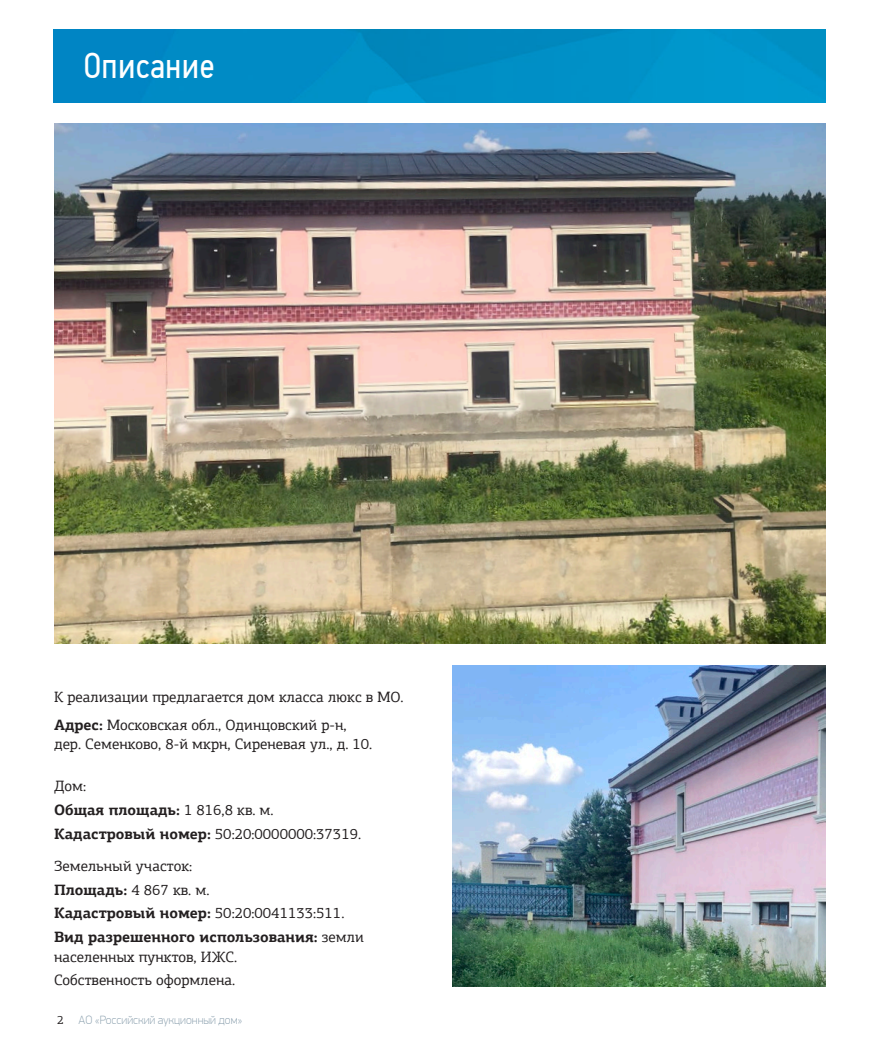
<style>
.page{position:relative;width:893px;height:1063px;background:#fff}
.page>*{position:absolute;margin:0;border:0;box-sizing:border-box;transform-origin:0 0}
.text_basic{font:36px "PF Din Text Cond Pro";letter-spacing:.015em;color:#fff}
.Sidebar_Right_Text{font:15px/19.5px "PF Agora Slab Pro";color:#231f20}
.Sidebar_Right_Text-2{font:700 15px/19.5px "PF Agora Slab Pro";color:#231f20}
.t1{font:100 12px "PF Din Display Pro";color:#8ca1af}
.s1{font-weight:700}
.s2{font-weight:400}
.s3{font-family:"PF Agora Slab Pro";font-weight:400;color:#231f20}
</style>
<div class="page">
<img style="left:54px;top:30px;width:772px;height:72px">
<img style="left:54px;top:123px;width:772px;height:521px">
<img style="left:453px;top:665px;width:372px;height:321px">
<p class="text_basic" style="left:84px;top:44px;width:132px">Описание</p>
<p class="Sidebar_Right_Text" style="left:54px;top:687px;width:351px">К реализации предлагается дом класса люкс в МО.</p>
<p class="Sidebar_Right_Text" style="left:54px;top:715px;width:320px"><span class="s1">Адрес:</span> Московская обл., Одинцовский р-н, дер. Семенково, 8-й мкрн, Сиреневая ул., д. 10.</p>
<p class="Sidebar_Right_Text" style="left:54px;top:776px;width:34px">Дом:</p>
<p class="Sidebar_Right_Text-2" style="left:54px;top:800px;width:221px">Общая площадь: <span class="s2">1 816,8 кв. м.</span></p>
<p class="Sidebar_Right_Text" style="left:54px;top:824px;width:309px"><span class="s1">Кадастровый номер:</span> 50:20:0000000:37319.</p>
<p class="Sidebar_Right_Text" style="left:54px;top:856px;width:140px">Земельный участок:</p>
<p class="Sidebar_Right_Text" style="left:54px;top:880px;width:157px"><span class="s1">Площадь:</span> 4 867 кв. м.</p>
<p class="Sidebar_Right_Text" style="left:54px;top:903px;width:292px"><span class="s1">Кадастровый номер:</span> 50:20:0041133:511.</p>
<p class="Sidebar_Right_Text-2" style="left:54px;top:927px;width:311px">Вид разрешенного использования: <span class="s2">земли населенных пунктов, ИЖС.</span></p>
<p class="Sidebar_Right_Text" style="left:54px;top:970px;width:183px">Собственность оформлена.</p>
<p class="t1" style="left:57px;top:1013px;width:187px"><span class="s3">2</span> АО «Российский аукционный дом»</p>
</div>
